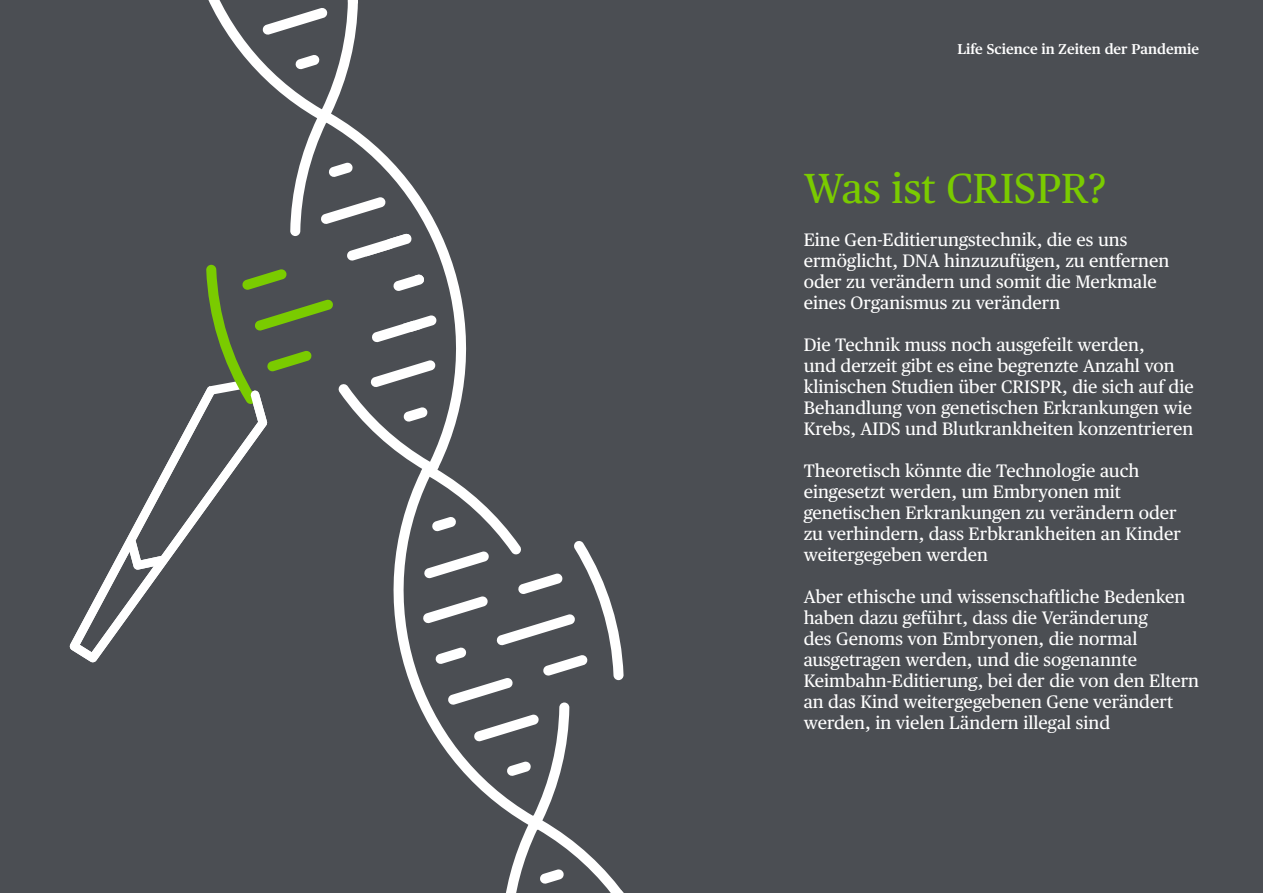
<style>
.page{position:relative;width:1263px;height:893px;background:#4b4e53}
.page>*{position:absolute;margin:0;border:0;box-sizing:border-box;transform-origin:0 0}
.t1{font:42px "Chubb Publico Text";color:#7acb00}
.t2{font:18px/21px "Chubb Publico Text";color:#fff}
.t3{font:600 14.25px "Chubb Publico Text";color:#fff}
.s1{color:#4b4e53}
</style>
<div class="page">
<svg style="left:393px;top:476px;width:231px;height:339px"></svg>
<svg style="left:290px;top:123px;width:177px;height:353px"></svg>
<svg style="left:208px;top:0;width:150px;height:123px"></svg>
<svg style="left:506px;top:815px;width:118px;height:78px"></svg>
<svg style="left:206px;top:224px;width:240px;height:181px"></svg>
<svg style="left:69px;top:386px;width:198px;height:277px"></svg>
<p class="t3" style="left:957px;top:38px;width:243px">Life Science in Zeiten der Pandemie</p>
<p class="t1" style="left:804px;top:157px;width:304px">Was ist CRISPR?</p>
<p class="t2" style="left:804px;top:229px;width:367px">Eine Gen-Editierungstechnik, die es uns ermöglicht, DNA hinzuzufügen, zu entfernen oder zu verändern und somit die Merkmale eines Organismus zu verändern<span class="s1">.</span></p>
<p class="t2" style="left:804px;top:334px;width:397px">Die Technik muss noch ausgefeilt werden,<br>und derzeit gibt es eine begrenzte Anzahl von klinischen Studien über CRISPR, die sich auf die Behandlung von genetischen Erkrankungen wie Krebs, AIDS und Blutkrankheiten konzentrieren<span class="s1">.</span></p>
<p class="t2" style="left:804px;top:460px;width:379px">Theoretisch könnte die Technologie auch eingesetzt werden, um Embryonen mit genetischen Erkrankungen zu verändern oder zu verhindern, dass Erbkrankheiten an Kinder weitergegeben werden<span class="s1">.</span></p>
<p class="t2" style="left:804px;top:586px;width:397px">Aber ethische und wissenschaftliche Bedenken haben dazu geführt, dass die Veränderung<br>des Genoms von Embryonen, die normal ausgetragen werden, und die sogenannte Keimbahn-Editierung, bei der die von den Eltern an das Kind weitergegebenen Gene verändert werden, in vielen Ländern illegal sind<span class="s1">.</span></p>
</div>
